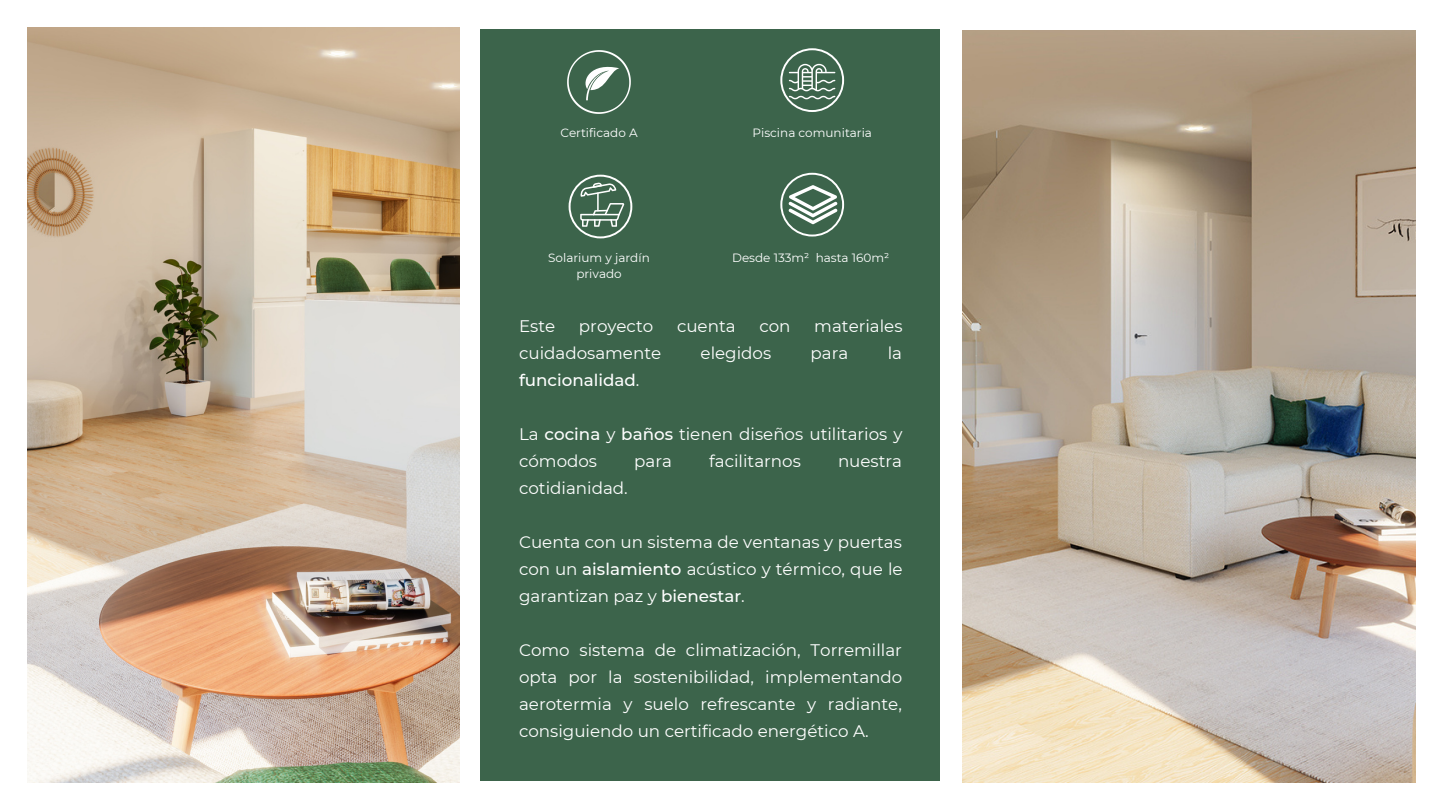
<style>
.page{position:relative;width:1440px;height:810px;background:#fff}
.page>*{position:absolute;margin:0;border:0;box-sizing:border-box;transform-origin:0 0}
.t1{font:16.7px/27px "Montserrat";color:#fff;text-align:justify}
.t2{font:500 16.7px "Montserrat";color:#fff}
.t3{font:12px/16.5px "Montserrat";color:#fff;text-align:center}
.s1{font-weight:400}
.s2{font-weight:500}
</style>
<div class="page">
<img style="left:962px;top:30px;width:453px;height:753px">
<div style="left:481px;top:29px;width:459px;height:752px;background:#3c644b"></div>
<svg style="left:567px;top:50px;width:64px;height:64px"></svg>
<svg style="left:780px;top:48px;width:64px;height:64px"></svg>
<svg style="left:780px;top:173px;width:64px;height:64px"></svg>
<svg style="left:569px;top:175px;width:63px;height:63px"></svg>
<img style="left:28px;top:28px;width:432px;height:755px">
<p class="t3" style="left:560px;top:125px;width:79px">Certificado A</p>
<p class="t3" style="left:548px;top:249px;width:103px">Solarium y jardín privado</p>
<p class="t3" style="left:753px;top:125px;width:121px">Piscina comunitaria</p>
<p class="t3" style="left:732px;top:249px;width:159px">Desde 133m² hasta 160m²</p>
<p class="t1" style="left:519px;top:313px;width:38px">Este</p>
<p class="t1" style="left:579px;top:313px;width:76px">proyecto</p>
<p class="t1" style="left:677px;top:313px;width:60px">cuenta</p>
<p class="t1" style="left:759px;top:313px;width:33px">con</p>
<p class="t1" style="left:814px;top:313px;width:90px">materiales</p>
<p class="t1" style="left:519px;top:340px;width:144px">cuidadosamente</p>
<p class="t1" style="left:701px;top:340px;width:72px">elegidos</p>
<p class="t1" style="left:811px;top:340px;width:39px">para</p>
<p class="t1" style="left:888px;top:340px;width:16px">la</p>
<p class="t2" style="left:519px;top:370px;width:122px">funcionalidad<span class="s1">.</span></p>
<p class="t1" style="left:519px;top:421px;width:385px">La <span class="s2">cocina</span> y <span class="s2">baños</span> tienen diseños utilitarios y cómodos</p>
<p class="t1" style="left:634px;top:448px;width:39px">para</p>
<p class="t1" style="left:709px;top:448px;width:93px">facilitarnos</p>
<p class="t1" style="left:838px;top:448px;width:66px">nuestra</p>
<p class="t1" style="left:519px;top:475px;width:110px">cotidianidad.</p>
<p class="t1" style="left:519px;top:529px;width:385px">Cuenta con un sistema de ventanas y puertas con un <span class="s2">aislamiento</span> acústico y térmico, que le garantizan paz y <span class="s2">bienestar</span>.</p>
<p class="t1" style="left:519px;top:637px;width:385px">Como sistema de climatización, Torremillar opta por la sostenibilidad, implementando aerotermia y suelo refrescante y radiante, consiguiendo un certificado energético A.</p>
</div>
